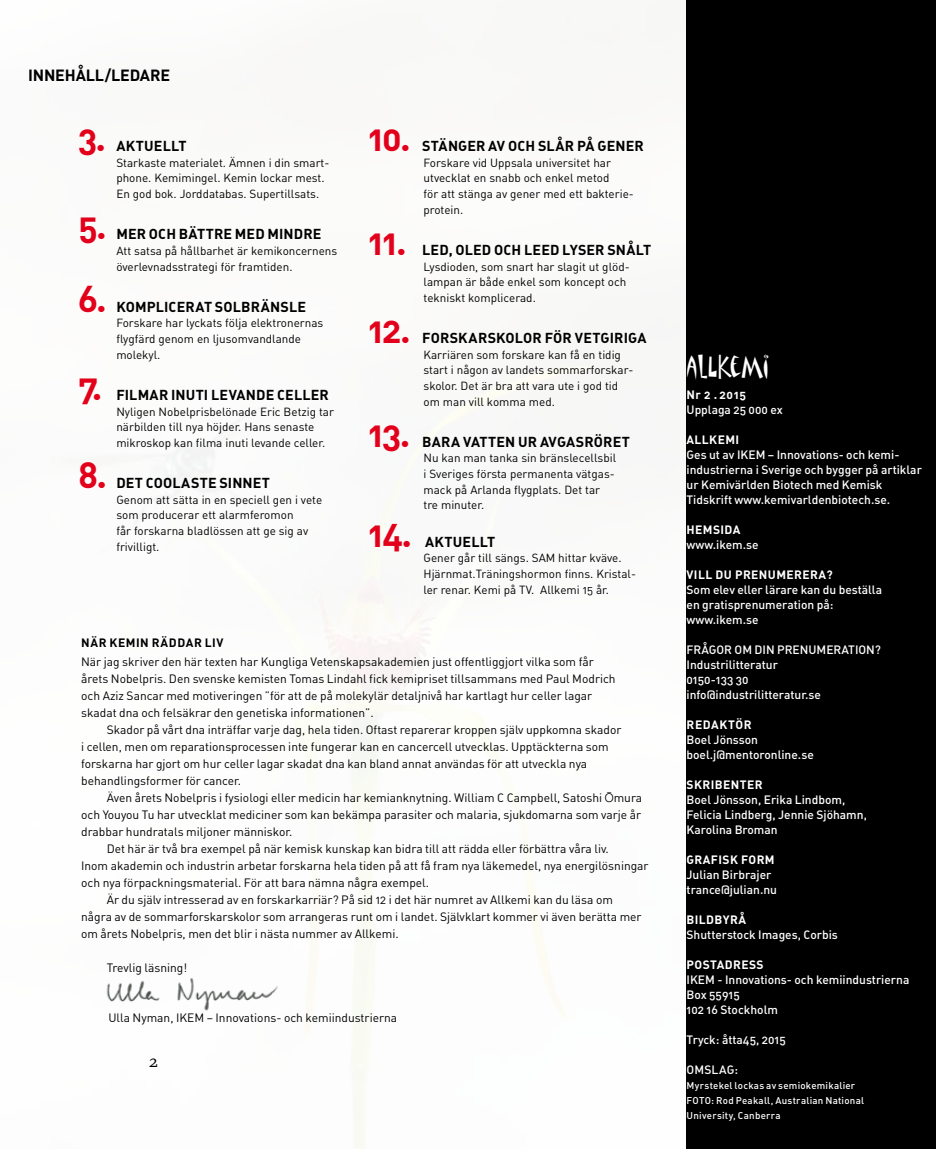
<style>
.page{position:relative;width:936px;height:1149px;background:#fff}
.page>*{position:absolute;margin:0;border:0;box-sizing:border-box;transform-origin:0 0}
.t1{font:36px "DIN Bold Alternate";letter-spacing:-.05em;color:#e2001a}
.t2{font:27px "Matisse ITC";color:#fff}
.t3{font:18px "Scala Caps";color:#000}
.t4{font:16.05px "DIN Bold Alternate";letter-spacing:-.01em;color:#000}
.t5{font:14.25px "DIN Bold Alternate";letter-spacing:.01em;color:#000}
.t6{font:12px/17px "DIN Regular Alternate";color:#000}
.t7{font:12px/15px "DIN Medium Alternate";color:#fff}
.t8{font:12px "DIN Bold Alternate";letter-spacing:.035em;color:#fff}
.t9{font:12px "DIN Bold Alternate";letter-spacing:.055em;color:#000}
.t10{font:11.7px/15.6px "DIN Regular Alternate";color:#000}
.t11{font:9.75px/15px "DIN Medium Alternate";letter-spacing:.025em;color:#fff}
.s1{font-family:"Helvetica Neue";font-weight:300}
</style>
<div class="page">
<div style="left:686px;top:0;width:249px;height:1148px;background:#000"></div>
<img style="left:106px;top:978px;width:173px;height:33px">
<h3 class="t4" style="left:28px;top:64px;width:143px">INNEHÅLL/LEDARE</h3>
<h1 class="t1" style="left:78px;top:115px;width:30px">3.</h1>
<p class="t5" style="left:116px;top:137px;width:72px">AKTUELLT</p>
<p class="t10" style="left:116px;top:154px;width:215px">Starkaste materialet. Ämnen i din smart&shy;phone. Kemimingel. Kemin lockar mest.<br>En god bok. Jorddatabas. Supertillsats.</p>
<h1 class="t1" style="left:78px;top:203px;width:30px">5.</h1>
<p class="t5" style="left:116px;top:225px;width:207px">MER OCH BÄTTRE MED MINDRE</p>
<p class="t10" style="left:116px;top:243px;width:222px">Att satsa på hållbarhet är kemikoncernens överlevnadsstrategi för framtiden.</p>
<h1 class="t1" style="left:78px;top:275px;width:30px">6.</h1>
<p class="t5" style="left:116px;top:297px;width:191px">KOMPLICERAT SOLBRÄNSLE</p>
<p class="t10" style="left:116px;top:315px;width:208px">Forskare har lyckats följa elektronernas flygfärd genom en ljusomvandlande molekyl.</p>
<h1 class="t1" style="left:78px;top:363px;width:26px">7.</h1>
<p class="t5" style="left:116px;top:385px;width:214px">FILMAR INUTI LEVANDE CELLER</p>
<p class="t10" style="left:116px;top:403px;width:219px">Nyligen Nobelprisbelönade Eric Betzig tar närbilden till nya höjder. Hans senaste mikroskop kan filma inuti levande celler.</p>
<h1 class="t1" style="left:78px;top:451px;width:30px">8.</h1>
<p class="t5" style="left:116px;top:473px;width:155px">DET COOLASTE SINNET</p>
<p class="t10" style="left:116px;top:491px;width:207px">Genom att sätta in en speciell gen i vete som producerar ett alarmferomon<br>får forskarna bladlössen att ge sig av frivilligt.</p>
<h1 class="t1" style="left:368px;top:115px;width:44px">10.</h1>
<p class="t5" style="left:422px;top:137px;width:223px">STÄNGER AV OCH SLÅR PÅ GENER</p>
<p class="t10" style="left:423px;top:154px;width:212px">Forskare vid Uppsala universitet har utvecklat en snabb och enkel metod<br>för att stänga av gener med ett bakterie&shy;protein.</p>
<h1 class="t1" style="left:368px;top:218px;width:40px">11.</h1>
<p class="t5" style="left:422px;top:240px;width:231px">LED, OLED OCH LEED LYSER SNÅLT</p>
<p class="t10" style="left:423px;top:258px;width:208px">Lysdioden, som snart har slagit ut glöd&shy;lampan är både enkel som koncept och tekniskt komplicerad.</p>
<h1 class="t1" style="left:368px;top:306px;width:44px">12.</h1>
<p class="t5" style="left:422px;top:328px;width:226px">FORSKARSKOLOR FÖR VETGIRIGA</p>
<p class="t10" style="left:423px;top:346px;width:211px">Karriären som forskare kan få en tidig start i någon av landets sommarforskar&shy;skolor. Det är bra att vara ute i god tid om man vill komma med.</p>
<h1 class="t1" style="left:368px;top:410px;width:44px">13.</h1>
<p class="t5" style="left:422px;top:432px;width:209px">BARA VATTEN UR AVGASRÖRET</p>
<p class="t10" style="left:423px;top:450px;width:194px">Nu kan man tanka sin bränslecellsbil i Sveriges första permanenta vätgas&shy;mack på Arlanda flygplats. Det tar tre minuter.</p>
<h1 class="t1" style="left:368px;top:510px;width:46px">14.</h1>
<p class="t5" style="left:425px;top:532px;width:72px">AKTUELLT</p>
<p class="t10" style="left:423px;top:550px;width:214px">Gener går till sängs. SAM hittar kväve.<br>Hjärnmat.Träningshormon finns. Kristal&shy;ler renar. Kemi på TV. Allkemi 15 år.</p>
<p class="t9" style="left:81px;top:634px;width:144px">NÄR KEMIN RÄDDAR LIV</p>
<p class="t6" style="left:81px;top:653px;width:536px">När jag skriver den här texten har Kungliga Vetenskapsakademien just offentliggjort vilka som får årets Nobelpris. Den svenske kemisten Tomas Lindahl fick kemipriset tillsammans med Paul Modrich och Aziz Sancar med motiveringen ”för att de på molekylär detaljnivå har kartlagt hur celler lagar skadat dna och felsäkrar den genetiska informationen”.</p>
<p class="t6" style="left:81px;top:720px;width:541px;text-indent:26px">Skador på vårt dna inträffar varje dag, hela tiden. Oftast reparerar kroppen själv uppkomna skador i cellen, men om reparationsprocessen inte fungerar kan en cancercell utvecklas. Upptäckterna som forskarna har gjort om hur celler lagar skadat dna kan bland annat användas för att utveckla nya behandlingsformer för cancer.</p>
<p class="t6" style="left:107px;top:788px;width:537px">Även årets Nobelpris i fysiologi eller medicin har kemianknytning. William C Campbell, Satoshi <span class="s1">Ō</span>mura</p>
<p class="t6" style="left:81px;top:805px;width:561px">och Youyou Tu har utvecklat mediciner som kan bekämpa parasiter och malaria, sjukdomarna som varje år</p>
<p class="t6" style="left:81px;top:822px;width:213px">drabbar hundratals miljoner människor.</p>
<p class="t6" style="left:107px;top:839px;width:503px">Det här är två bra exempel på när kemisk kunskap kan bidra till att rädda eller förbättra våra liv.</p>
<p class="t6" style="left:81px;top:856px;width:569px">Inom akademin och industrin arbetar forskarna hela tiden på att få fram nya läkemedel, nya energilösningar</p>
<p class="t6" style="left:81px;top:873px;width:349px">och nya förpackningsmaterial. För att bara nämna några exempel.</p>
<p class="t6" style="left:107px;top:890px;width:507px">Är du själv intresserad av en forskarkarriär? På sid 12 i det här numret av Allkemi kan du läsa om</p>
<p class="t6" style="left:81px;top:907px;width:562px">några av de sommarforskarskolor som arrangeras runt om i landet. Självklart kommer vi även berätta mer</p>
<p class="t6" style="left:81px;top:924px;width:319px">om årets Nobelpris, men det blir i nästa nummer av Allkemi.</p>
<p class="t6" style="left:107px;top:958px;width:82px">Trevlig läsning!</p>
<p class="t6" style="left:108px;top:1009px;width:290px">Ulla Nyman, IKEM – Innovations- och kemiindustrierna</p>
<h3 class="t3" style="left:149px;top:1051px;width:11px">2</h3>
<h2 class="t2" style="left:686px;top:350px;width:84px">alLKeMi</h2>
<p class="t8" style="left:686px;top:386px;width:61px">Nr 2 . 2015</p>
<p class="t7" style="left:686px;top:401px;width:98px">Upplaga 25 000 ex</p>
<p class="t8" style="left:686px;top:431px;width:54px">ALLKEMI</p>
<p class="t7" style="left:686px;top:446px;width:237px">Ges ut av IKEM – Innovations- och kemi&shy;industrierna i Sverige och bygger på artiklar ur Kemivärlden Biotech med Kemisk Tidskrift www.kemivarldenbiotech.se.</p>
<p class="t8" style="left:686px;top:521px;width:55px">HEMSIDA</p>
<p class="t7" style="left:686px;top:536px;width:74px">www.ikem.se</p>
<p class="t8" style="left:686px;top:566px;width:148px">VILL DU PRENUMERERA?</p>
<p class="t7" style="left:686px;top:581px;width:197px">Som elev eller lärare kan du beställa en gratisprenumeration på: www.ikem.se</p>
<p class="t7" style="left:686px;top:641px;width:196px">FRÅGOR OM DIN PRENUMERATION?<br>Industrilitteratur<br>0150-133 30 info@industrilitteratur.se</p>
<p class="t8" style="left:686px;top:716px;width:66px">REDAKTÖR</p>
<p class="t7" style="left:686px;top:731px;width:129px">Boel Jönsson boel.j@mentoronline.se</p>
<p class="t8" style="left:686px;top:776px;width:78px">SKRIBENTER</p>
<p class="t7" style="left:686px;top:791px;width:182px">Boel Jönsson, Erika Lindbom,<br>Felicia Lindberg, Jennie Sjöhamn,<br>Karolina Broman</p>
<p class="t8" style="left:686px;top:851px;width:90px">GRAFISK FORM</p>
<p class="t7" style="left:686px;top:866px;width:92px">Julian Birbrajer trance@julian.nu</p>
<p class="t8" style="left:686px;top:911px;width:61px">BILDBYRÅ</p>
<p class="t7" style="left:686px;top:926px;width:153px">Shutterstock Images, Corbis</p>
<p class="t8" style="left:686px;top:956px;width:79px">POSTADRESS</p>
<p class="t7" style="left:686px;top:971px;width:224px">IKEM - Innovations- och kemiindustrierna<br>Box 55915<br>102 16 Stockholm</p>
<p class="t7" style="left:686px;top:1031px;width:101px">Tryck: åtta45, 2015</p>
<p class="t7" style="left:686px;top:1061px;width:53px">OMSLAG:</p>
<p class="t11" style="left:686px;top:1077px;width:179px">Myrstekel lockas av semiokemikalier<br>FOTO: Rod Peakall, Australian National<br>University, Canberra</p>
</div>
